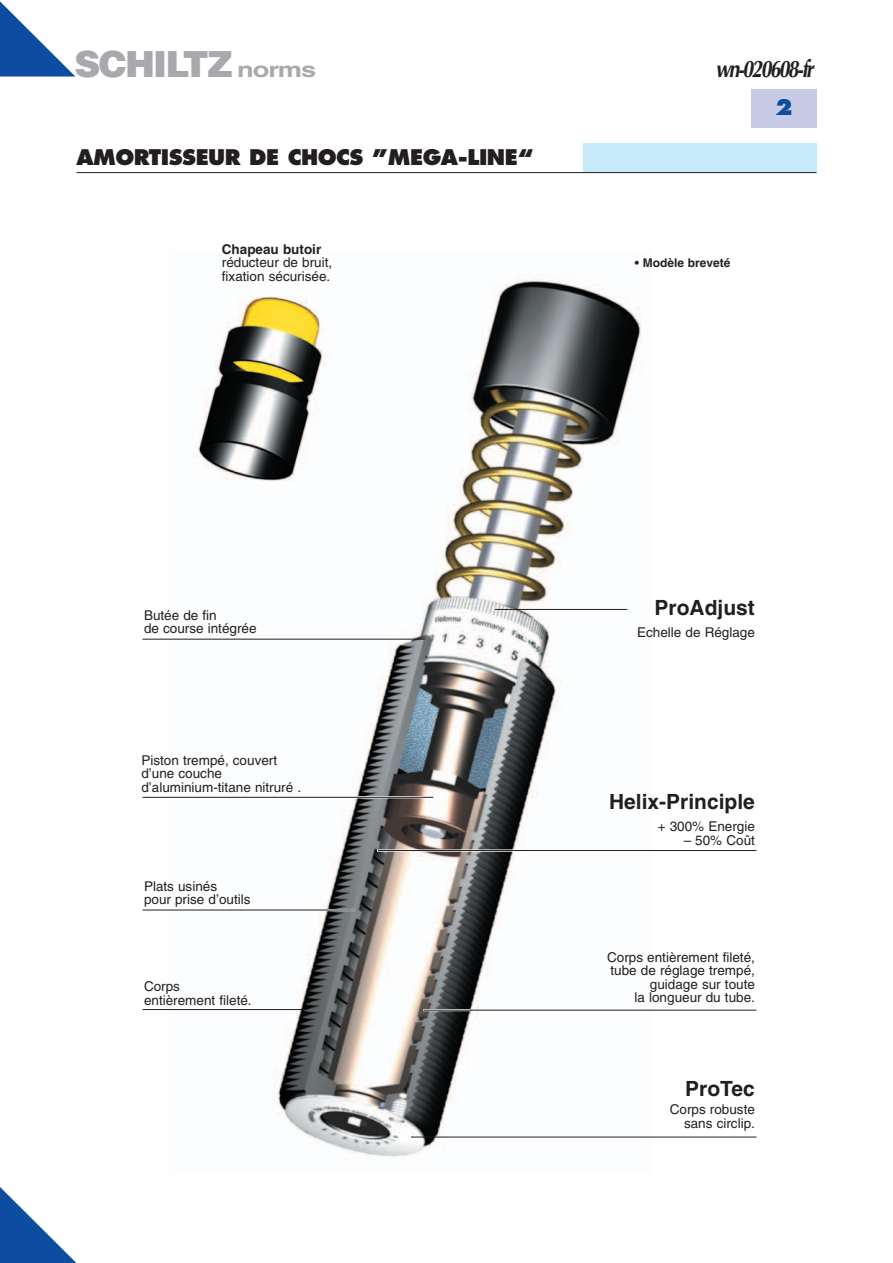
<style>
.page{position:relative;width:893px;height:1263px;background:#fff}
.page>*{position:absolute;margin:0;border:0;box-sizing:border-box;transform-origin:0 0}
.t1{font:900 36px "Helvetica";letter-spacing:-.045em;color:#a8a9ad}
.t2{font:italic 700 24px "Optima";letter-spacing:-.085em;color:#231f20;scale:.8 1}
.t3{font:700 21px "Helvetica";color:#231f20}
.t4{font:800 21px "Futura";letter-spacing:-.025em;color:#231f20}
.t5{font:800 21px "Futura";color:#0d4da1}
.t6{font:13.5px/13.5px "Helvetica";color:#231f20}
.t7{font:700 13.5px "Helvetica";color:#231f20}
.t8{font:700 12px "Helvetica";color:#231f20}
.s1{font-weight:700;font-size:21px}
</style>
<div class="page">
<svg style="left:0;top:1187px;width:77px;height:76px"></svg>
<svg style="left:0;top:1px;width:75px;height:76px"></svg>
<div style="left:583px;top:143px;width:233px;height:29px;background:#c6eafa"></div>
<hr style="left:77px;top:172px;width:739px;height:1px;background:#231f20">
<div style="left:751px;top:89px;width:65px;height:39px;background:#c7cbe6"></div>
<img style="left:170px;top:274px;width:481px;height:883px">
<hr style="left:495px;top:609px;width:132px;height:1px;background:#231f20">
<hr style="left:142px;top:639px;width:283px;height:1px;background:#231f20">
<hr style="left:142px;top:1009px;width:163px;height:1px;background:#231f20">
<hr style="left:411px;top:1137px;width:345px;height:1px;background:#231f20">
<hr style="left:140px;top:796px;width:293px;height:2px;background:#fff">
<hr style="left:142px;top:797px;width:291px;height:1px;background:#231f20">
<hr style="left:320px;top:909px;width:35px;height:2px;background:#fff">
<hr style="left:142px;top:910px;width:212px;height:1px;background:#231f20">
<hr style="left:423px;top:1009px;width:47px;height:2px;background:#fff">
<hr style="left:423px;top:1010px;width:333px;height:1px;background:#231f20">
<hr style="left:377px;top:849px;width:293px;height:3px;background:#fff">
<hr style="left:378px;top:850px;width:378px;height:1px;background:#231f20">
<h1 class="t1" style="left:74px;top:44px;width:243px">SCHILTZ <span class="s1">norms</span></h1>
<h2 class="t2" style="left:715px;top:59px;width:124px">wn-020608-fr</h2>
<h3 class="t4" style="left:77px;top:148px;width:459px">AMORTISSEUR DE CHOCS ”MEGA-LINE“</h3>
<p class="t7" style="left:222px;top:244px;width:101px">Chapeau butoir</p>
<p class="t6" style="left:222px;top:257px;width:112px">réducteur de bruit, fixation sécurisée.</p>
<h3 class="t5" style="left:775px;top:98px;width:19px">2</h3>
<p class="t8" style="left:635px;top:258px;width:97px">• Modèle breveté</p>
<p class="t6" style="left:144px;top:609px;width:114px">Butée de fin<br>de course intégrée</p>
<p class="t6" style="left:141px;top:754px;width:161px">Piston trempé, couvert d’une couche d’aluminium-titane nitruré .</p>
<p class="t6" style="left:144px;top:880px;width:108px">Plats usinés<br>pour prise d’outils</p>
<p class="t6" style="left:144px;top:981px;width:109px">Corps entièrement fileté.</p>
<h3 class="t3" style="left:655px;top:599px;width:102px">ProAdjust</h3>
<p class="t6" style="left:637px;top:627px;width:119px">Echelle de Réglage</p>
<h3 class="t3" style="left:609px;top:793px;width:147px">Helix-Principle</h3>
<p class="t6" style="left:658px;top:821px;width:99px">+ 300% Energie</p>
<p class="t6" style="left:684px;top:834px;width:73px">– 50% Coût</p>
<p class="t6" style="left:607px;top:951px;width:149px;text-align:right">Corps entièrement fileté, tube de réglage trempé, guidage sur toute<br>la longueur du tube.</p>
<h3 class="t3" style="left:685px;top:1080px;width:71px">ProTec</h3>
<p class="t6" style="left:670px;top:1104px;width:87px;text-align:right">Corps robuste sans circlip.</p>
</div>
